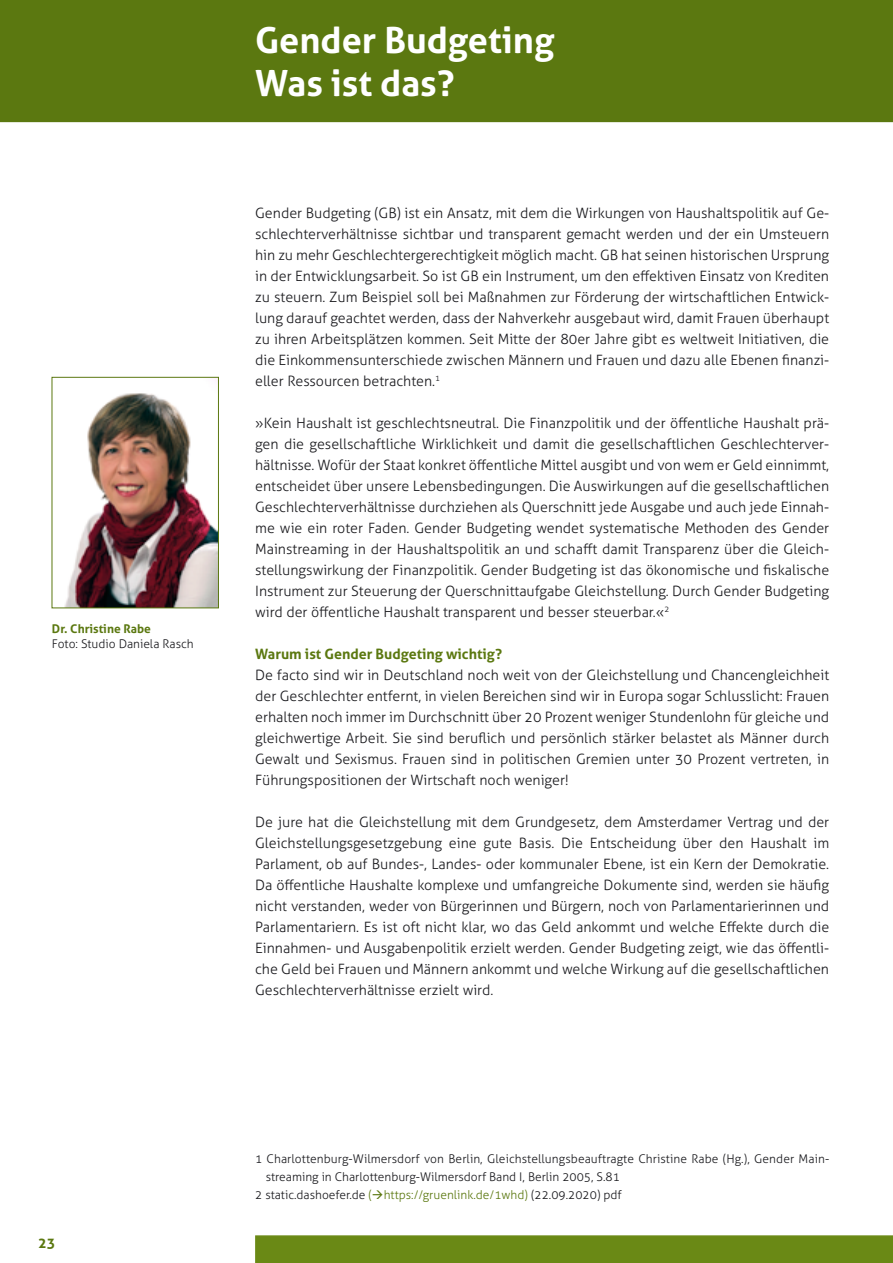
<style>
.page{position:relative;width:893px;height:1263px;background:#fff}
.page>*{position:absolute;margin:0;border:0;box-sizing:border-box;transform-origin:0 0}
.t1{font:700 36px/43.2px "Aller";color:#fff}
.t2{font:300 14.25px/21px "Aller";color:#1b1b1f;text-align:justify}
.t3{font:700 14.25px "Aller";color:#5b7810}
.t4{font:300 12px "Aller";color:#1b1b1f}
.t5{font:700 12px "Aller";color:#5b7810}
.s1{color:#5b7810}
</style>
<div class="page">
<div style="left:255px;top:1235px;width:638px;height:28px;background:#6a8915"></div>
<div style="left:0;top:0;width:893px;height:122px;background:#5b7810"></div>
<img style="left:64px;top:379px;width:153px;height:227px">
<div style="left:52px;top:377px;width:167px;height:231px;border:1px solid #5b7810"></div>
<p class="t5" style="left:52px;top:621px;width:100px">Dr. Christine Rabe</p>
<p class="t4" style="left:52px;top:636px;width:143px">Foto: Studio Daniela Rasch</p>
<h1 class="t1" style="left:255px;top:18px;width:301px">Gender Budgeting<br>Was ist das?</h1>
<p class="t2" style="left:255px;top:202px;width:576px">Gender Budgeting (GB) ist ein Ansatz, mit dem die Wirkungen von Haushaltspolitik auf Ge&shy;schlechterverhältnisse sichtbar und transparent gemacht werden und der ein Umsteuern hin zu mehr Geschlechtergerechtigkeit möglich macht. GB hat seinen historischen Ursprung in der Entwicklungsarbeit. So ist GB ein Instrument, um den effektiven Einsatz von Krediten zu steuern. Zum Beispiel soll bei Maßnahmen zur Förderung der wirtschaftlichen Entwick&shy;lung darauf geachtet werden, dass der Nahverkehr ausgebaut wird, damit Frauen überhaupt zu ihren Arbeitsplätzen kommen. Seit Mitte der 80er Jahre gibt es weltweit Initiativen, die die Einkommensunterschiede zwischen Männern und Frauen und dazu alle Ebenen finanzi&shy;eller Ressourcen betrachten.<sup>1</sup></p>
<p class="t2" style="left:255px;top:412px;width:576px">»Kein Haushalt ist geschlechtsneutral. Die Finanzpolitik und der öffentliche Haushalt prä&shy;gen die gesellschaftliche Wirklichkeit und damit die gesellschaftlichen Geschlechterver&shy;hältnisse. Wofür der Staat konkret öffentliche Mittel ausgibt und von wem er Geld einnimmt, entscheidet über unsere Lebensbedingungen. Die Auswirkungen auf die gesellschaftlichen Geschlechterverhältnisse durchziehen als Querschnitt jede Ausgabe und auch jede Einnah&shy;me wie ein roter Faden. Gender Budgeting wendet systematische Methoden des Gender Mainstreaming in der Haushaltspolitik an und schafft damit Transparenz über die Gleich&shy;stellungswirkung der Finanzpolitik. Gender Budgeting ist das ökonomische und fiskalische Instrument zur Steuerung der Querschnittaufgabe Gleichstellung. Durch Gender Budgeting wird der öffentliche Haushalt transparent und besser steuerbar.«<sup>2</sup></p>
<p class="t3" style="left:255px;top:645px;width:248px">Warum ist Gender Budgeting wichtig?</p>
<p class="t2" style="left:255px;top:664px;width:576px">De facto sind wir in Deutschland noch weit von der Gleichstellung und Chancengleichheit der Geschlechter entfernt, in vielen Bereichen sind wir in Europa sogar Schlusslicht: Frauen erhalten noch immer im Durchschnitt über 20 Prozent weniger Stundenlohn für gleiche und gleichwertige Arbeit. Sie sind beruflich und persönlich stärker belastet als Männer durch Gewalt und Sexismus. Frauen sind in politischen Gremien unter 30 Prozent vertreten, in Führungspositionen der Wirtschaft noch weniger!</p>
<p class="t2" style="left:255px;top:811px;width:576px">De jure hat die Gleichstellung mit dem Grundgesetz, dem Amsterdamer Vertrag und der Gleichstellungsgesetzgebung eine gute Basis. Die Entscheidung über den Haushalt im Parlament, ob auf Bundes-, Landes- oder kommunaler Ebene, ist ein Kern der Demokratie.<br>Da öffentliche Haushalte komplexe und umfangreiche Dokumente sind, werden sie häufig nicht verstanden, weder von Bürgerinnen und Bürgern, noch von Parlamentarierinnen und Parlamentariern. Es ist oft nicht klar, wo das Geld ankommt und welche Effekte durch die Einnahmen- und Ausgabenpolitik erzielt werden. Gender Budgeting zeigt, wie das öffentli&shy;che Geld bei Frauen und Männern ankommt und welche Wirkung auf die gesellschaftlichen Geschlechterverhältnisse erzielt wird.</p>
<p class="t3" style="left:38px;top:1234px;width:19px">23</p>
<p class="t4" style="left:255px;top:1152px;width:576px">1 Charlottenburg-Wilmersdorf von Berlin, Gleichstellungsbeauftragte Christine Rabe (Hg.), Gender Main-</p>
<p class="t4" style="left:266px;top:1170px;width:356px">streaming in Charlottenburg-Wilmersdorf Band I, Berlin 2005, S.81</p>
<p class="t4" style="left:255px;top:1188px;width:368px">2 static.dashoefer.de <span class="s1">(→https://gruenlink.de/1whd)</span> (22.09.2020) pdf</p>
</div>
